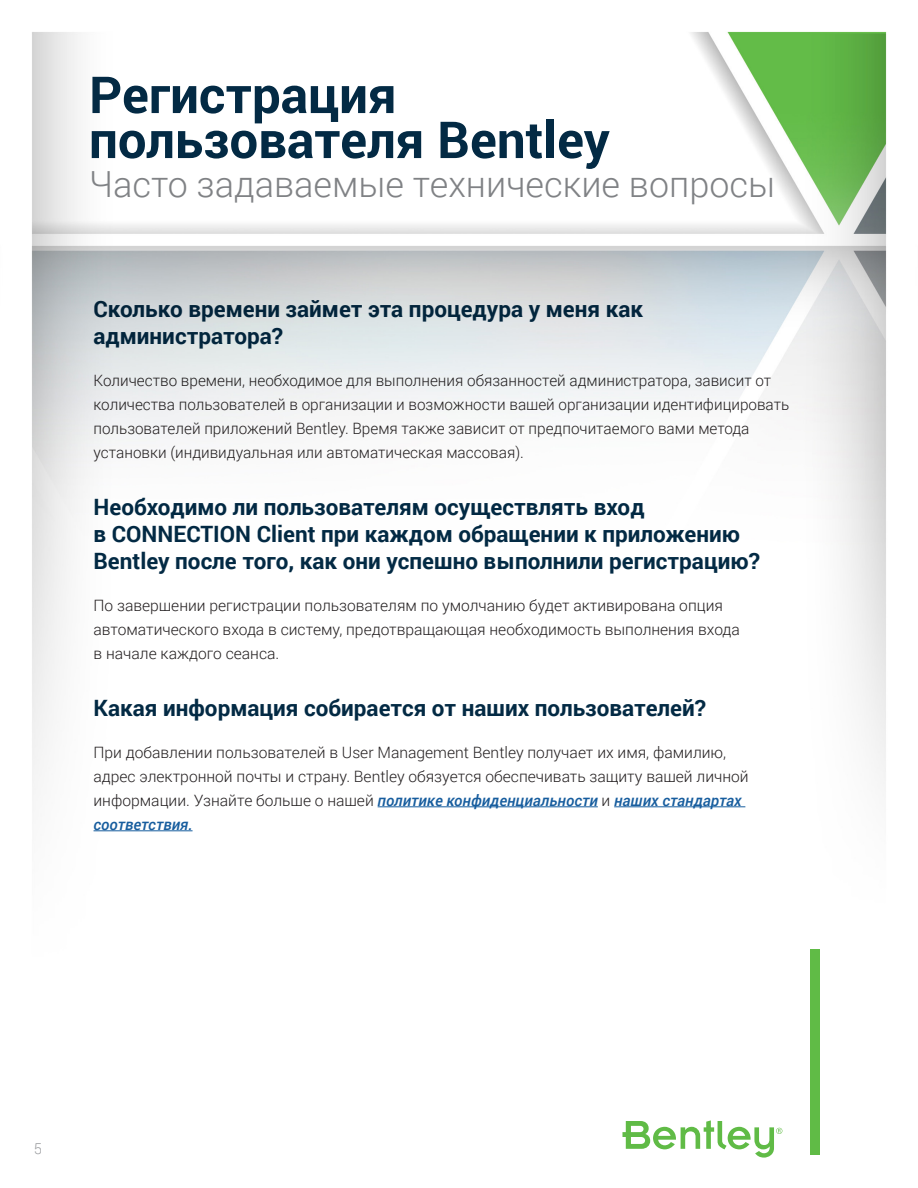
<style>
.page{position:relative;width:918px;height:1188px;background:#fff}
.page>*{position:absolute;margin:0;border:0;box-sizing:border-box;transform-origin:0 0}
.t1{font:700 51px/45px "Roboto";color:#032a44}
.t2{font:300 36px "Roboto";color:#808285}
.t3{font:700 22.5px/27px "Roboto";color:#032a44}
.t4{font:300 15.6px/24px "Roboto";color:#231f20}
.t5{font:300 15px "Roboto";color:#9d9fa2}
.s1{font-weight:500;font-style:italic;color:#175d9e}
</style>
<div class="page">
<img style="left:32px;top:31px;width:855px;height:1124px">
<hr style="left:378px;top:806px;width:220px;height:1px;background:#175d9e">
<hr style="left:614px;top:806px;width:131px;height:1px;background:#175d9e">
<hr style="left:94px;top:830px;width:99px;height:1px;background:#175d9e">
<div style="left:811px;top:949px;width:9px;height:206px;background:#60bb46"></div>
<svg style="left:622px;top:1120px;width:160px;height:38px"></svg>
<p class="t1" style="left:89px;top:70px;width:522px">Регистрация пользователя Bentley</p>
<p class="t2" style="left:89px;top:159px;width:688px">Часто задаваемые технические вопросы</p>
<h3 class="t3" style="left:94px;top:295px;width:551px">Сколько времени займет эта процедура у меня как администратора?</h3>
<p class="t4" style="left:94px;top:368px;width:697px">Количество времени, необходимое для выполнения обязанностей администратора, зависит от количества пользователей в организации и возможности вашей организации идентифицировать пользователей приложений Bentley. Время также зависит от предпочитаемого вами метода установки (индивидуальная или автоматическая массовая).</p>
<h3 class="t3" style="left:94px;top:493px;width:668px">Необходимо ли пользователям осуществлять вход<br>в CONNECTION Client при каждом обращении к приложению<br>Bentley после того, как они успешно выполнили регистрацию?</h3>
<p class="t4" style="left:94px;top:593px;width:648px">По завершении регистрации пользователям по умолчанию будет активирована опция автоматического входа в систему, предотвращающая необходимость выполнения входа в начале каждого сеанса.</p>
<h3 class="t3" style="left:94px;top:694px;width:614px">Какая информация собирается от наших пользователей?</h3>
<p class="t4" style="left:94px;top:740px;width:657px">При добавлении пользователей в User Management Bentley получает их имя, фамилию, адрес электронной почты и страну. Bentley обязуется обеспечивать защиту вашей личной информации. Узнайте больше о нашей <span class="s1">политике конфиденциальности</span> и <span class="s1">наших стандартах соответствия.</span></p>
<p class="t5" style="left:33px;top:1138px;width:10px">5</p>
</div>
